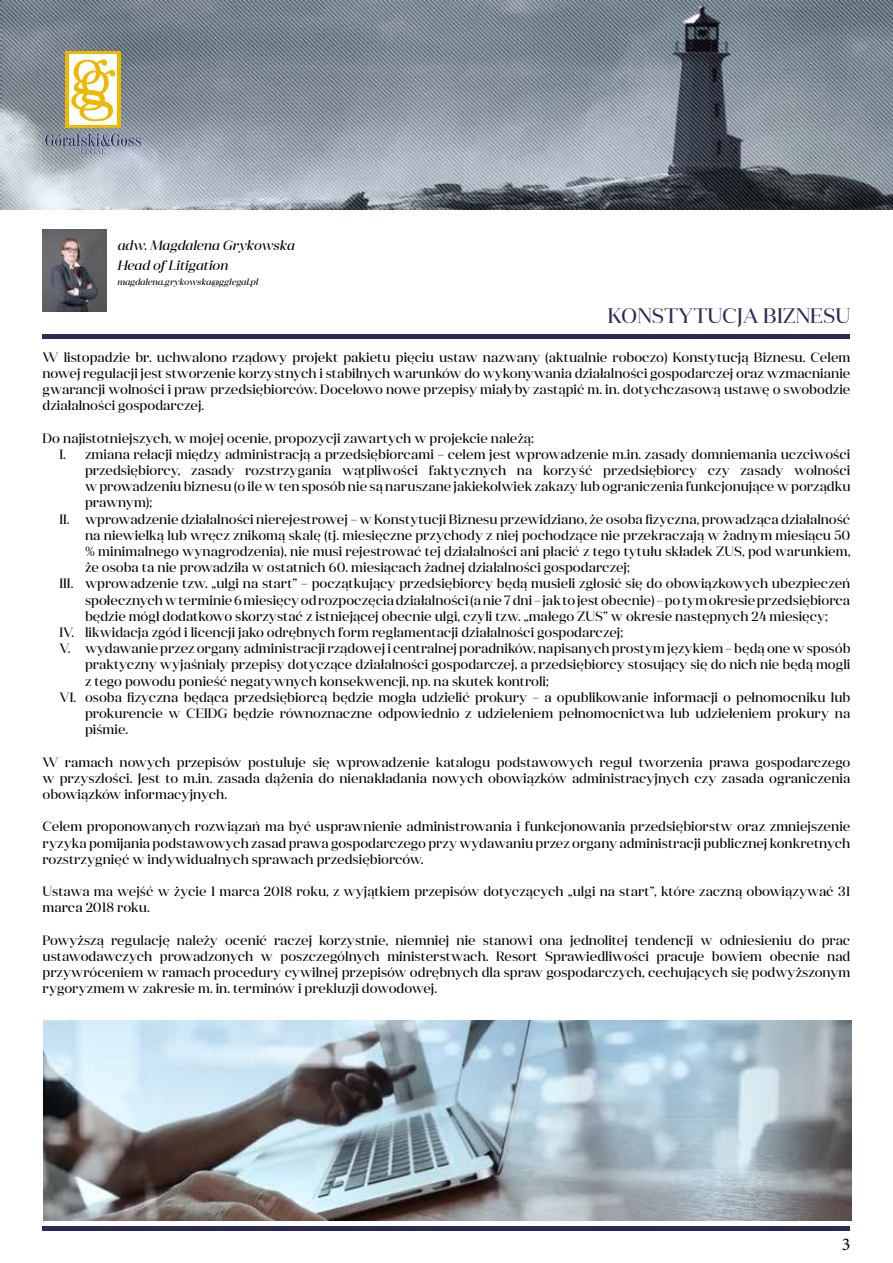
<style>
.page{position:relative;width:893px;height:1263px;background:#fff}
.page>*{position:absolute;margin:0;border:0;box-sizing:border-box;transform-origin:0 0}
.t1{font:21px "Anglecia Pro Display";color:#2a2a5b}
.t2{font:18px "Minion Pro";color:#000}
.t3{font:13.5px/16.2px "Anglecia Pro Display";color:#000;text-align:justify}
.t4{font:italic 13.5px/19.5px "Anglecia Pro Display";color:#000}
.t5{font:italic 9px "Anglecia Pro Display";color:#000}
</style>
<div class="page">
<img style="left:0;top:0;width:1px;height:209px">
<img style="left:1px;top:0;width:892px;height:209px">
<svg style="left:45px;top:134px;width:96px;height:20px;background:#8a91a3"></svg>
<div style="left:65px;top:51px;width:56px;height:77px;background:#efb800"></div>
<div style="left:69px;top:54px;width:48px;height:71px;background:#fff"></div>
<svg style="left:71px;top:59px;width:44px;height:62px"></svg>
<div style="left:43px;top:334px;width:807px;height:5px;background:#2a2a5b"></div>
<hr style="left:43px;top:1226px;width:807px;height:4px;background:#2a2a5b">
<img style="left:43px;top:230px;width:63px;height:82px">
<img style="left:43px;top:1020px;width:808px;height:200px">
<p class="t4" style="left:117px;top:236px;width:179px">adw. Magdalena Grykowska<br>Head of Litigation</p>
<p class="t5" style="left:117px;top:276px;width:142px">magdalena.grykowska@gglegal.pl</p>
<h1 class="t1" style="left:608px;top:302px;width:244px">KONSTYTUCJA BIZNESU</h1>
<p class="t3" style="left:43px;top:348px;width:809px">W listopadzie br. uchwalono rządowy projekt pakietu pięciu ustaw nazwany (aktualnie roboczo) Konstytucją Biznesu. Celem nowej regulacji jest stworzenie korzystnych i stabilnych warunków do wykonywania działalności gospodarczej oraz wzmacnianie gwarancji wolności i praw przedsiębiorców. Docelowo nowe przepisy miałyby zastąpić m. in. dotychczasową ustawę o swobodzie działalności gospodarczej.</p>
<p class="t3" style="left:43px;top:429px;width:493px">Do najistotniejszych, w mojej ocenie, propozycji zawartych w projekcie należą:</p>
<p class="t3" style="left:60px;top:446px;width:792px">I. zmiana relacji między administracją a przedsiębiorcami – celem jest wprowadzenie m.in. zasady domniemania uczciwości</p>
<p class="t3" style="left:85px;top:462px;width:767px">przedsiębiorcy, zasady rozstrzygania wątpliwości faktycznych na korzyść przedsiębiorcy czy zasady wolności</p>
<p class="t3" style="left:85px;top:478px;width:767px">w prowadzeniu biznesu (o ile w ten sposób nie są naruszane jakiekolwiek zakazy lub ograniczenia funkcjonujące w porządku</p>
<p class="t3" style="left:85px;top:494px;width:69px">prawnym);</p>
<p class="t3" style="left:60px;top:510px;width:792px">II. wprowadzenie działalności nierejestrowej – w Konstytucji Biznesu przewidziano, że osoba fizyczna, prowadząca działalność</p>
<p class="t3" style="left:85px;top:527px;width:767px">na niewielką lub wręcz znikomą skalę (tj. miesięczne przychody z niej pochodzące nie przekraczają w żadnym miesiącu 50</p>
<p class="t3" style="left:85px;top:543px;width:767px">% minimalnego wynagrodzenia), nie musi rejestrować tej działalności ani płacić z tego tytułu składek ZUS, pod warunkiem,</p>
<p class="t3" style="left:85px;top:559px;width:546px">że osoba ta nie prowadziła w ostatnich 60. miesiącach żadnej działalności gospodarczej;</p>
<p class="t3" style="left:60px;top:575px;width:792px">III. wprowadzenie tzw. „ulgi na start” – początkujący przedsiębiorcy będą musieli zgłosić się do obowiązkowych ubezpieczeń</p>
<p class="t3" style="left:85px;top:591px;width:767px">społecznych wterminie 6 miesięcy od rozpoczęcia działalności (anie 7 dni – jak to jest obecnie) – po tym okresie przedsiębiorca</p>
<p class="t3" style="left:85px;top:608px;width:744px">będzie mógł dodatkowo skorzystać z istniejącej obecnie ulgi, czyli tzw. „małego ZUS” w okresie następnych 24 miesięcy;</p>
<p class="t3" style="left:60px;top:624px;width:565px">IV. likwidacja zgód i licencji jako odrębnych form reglamentacji działalności gospodarczej;</p>
<p class="t3" style="left:60px;top:640px;width:792px">V. wydawanie przez organy administracji rządowej i centralnej poradników, napisanych prostym językiem – będą one w sposób</p>
<p class="t3" style="left:85px;top:656px;width:767px">praktyczny wyjaśniały przepisy dotyczące działalności gospodarczej, a przedsiębiorcy stosujący się do nich nie będą mogli</p>
<p class="t3" style="left:85px;top:672px;width:465px">z tego powodu ponieść negatywnych konsekwencji, np. na skutek kontroli;</p>
<p class="t3" style="left:60px;top:689px;width:792px">VI. osoba fizyczna będąca przedsiębiorcą będzie mogła udzielić prokury – a opublikowanie informacji o pełnomocniku lub</p>
<p class="t3" style="left:85px;top:705px;width:767px">prokurencie w CEIDG będzie równoznaczne odpowiednio z udzieleniem pełnomocnictwa lub udzieleniem prokury na</p>
<p class="t3" style="left:85px;top:721px;width:45px">piśmie.</p>
<p class="t3" style="left:43px;top:753px;width:809px">W ramach nowych przepisów postuluje się wprowadzenie katalogu podstawowych reguł tworzenia prawa gospodarczego w przyszłości. Jest to m.in. zasada dążenia do nienakładania nowych obowiązków administracyjnych czy zasada ograniczenia obowiązków informacyjnych.</p>
<p class="t3" style="left:43px;top:818px;width:809px">Celem proponowanych rozwiązań ma być usprawnienie administrowania i funkcjonowania przedsiębiorstw oraz zmniejszenie ryzyka pomijania podstawowych zasad prawa gospodarczego przy wydawaniu przez organy administracji publicznej konkretnych rozstrzygnięć w indywidualnych sprawach przedsiębiorców.</p>
<p class="t3" style="left:43px;top:883px;width:809px">Ustawa ma wejść w życie 1 marca 2018 roku, z wyjątkiem przepisów dotyczących „ulgi na start”, które zaczną obowiązywać 31 marca 2018 roku.</p>
<p class="t3" style="left:43px;top:932px;width:809px">Powyższą regulację należy ocenić raczej korzystnie, niemniej nie stanowi ona jednolitej tendencji w odniesieniu do prac ustawodawczych prowadzonych w poszczególnych ministerstwach. Resort Sprawiedliwości pracuje bowiem obecnie nad przywróceniem w ramach procedury cywilnej przepisów odrębnych dla spraw gospodarczych, cechujących się podwyższonym rygoryzmem w zakresie m. in. terminów i prekluzji dowodowej.</p>
<h2 class="t2" style="left:842px;top:1232px;width:10px">3</h2>
</div>
